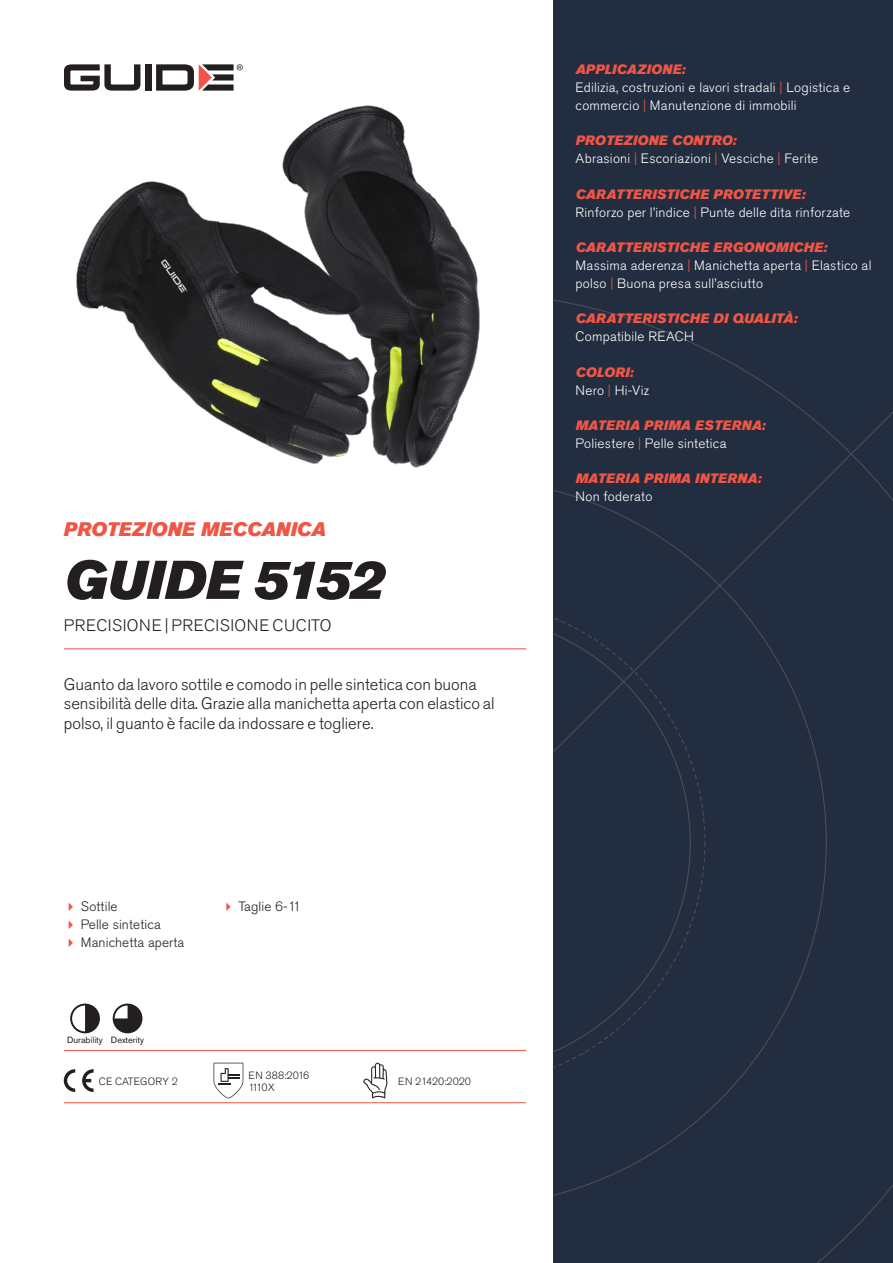
<style>
.page{position:relative;width:893px;height:1263px;background:#fff}
.page>*{position:absolute;margin:0;border:0;box-sizing:border-box;transform-origin:0 0}
.Rubrik{font:italic 54px "Akzidenz Grotesk Pro Super";color:#231f20}
.Överrubrik{font:italic 19.5px "Akzidenz Grotesk Pro Super";color:#f05545}
.Ingress{font:300 16.5px/19.8px "Akzidenz Grotesk Pro";color:#231f20}
.Product_-_AltSegment{font:300 16.5px "Akzidenz Grotesk Pro";letter-spacing:.03em;color:#231f20}
.Produkt_-_Brödtext{font:300 13.5px/18px "Akzidenz Grotesk Pro";letter-spacing:.02em;color:#fff}
.Produkt_-_Namn{font:italic 13.5px "Akzidenz Grotesk Pro Super";letter-spacing:.015em;color:#f05545}
.t1{font:300 13.5px "Akzidenz Grotesk Pro";letter-spacing:.01em;color:#231f20}
.t2{font:300 10.5px "Akzidenz Grotesk Pro";color:#231f20}
.Produkt_-_Egenskaper{font:9px "Akzidenz Grotesk Pro";color:#231f20}
.s1{color:#f05545}
</style>
<div class="page">
<div style="left:145px;top:64px;width:7px;height:27px;background:#231f20"></div>
<svg style="left:156px;top:64px;width:87px;height:27px"></svg>
<svg style="left:64px;top:64px;width:76px;height:27px"></svg>
<div style="left:553px;top:0;width:340px;height:1263px;background:#222d3f"></div>
<svg style="left:553px;top:300px;width:340px;height:963px"></svg>
<hr style="left:64px;top:1050px;width:462px;height:1px;background:#f05545">
<hr style="left:64px;top:1102px;width:462px;height:1px;background:#f05545">
<svg style="left:70px;top:1003px;width:30px;height:30px"></svg>
<svg style="left:113px;top:1003px;width:29px;height:30px"></svg>
<svg style="left:64px;top:1069px;width:11px;height:23px"></svg>
<svg style="left:82px;top:1069px;width:12px;height:23px"></svg>
<svg style="left:214px;top:1063px;width:29px;height:35px"></svg>
<svg style="left:363px;top:1063px;width:24px;height:35px"></svg>
<img style="left:76px;top:105px;width:404px;height:363px">
<hr style="left:64px;top:648px;width:462px;height:1px;background:#f05545">
<p class="Överrubrik" style="left:64px;top:517px;width:264px">PROTEZIONE MECCANICA</p>
<p class="Rubrik" style="left:64px;top:545px;width:322px">GUIDE 5152</p>
<p class="Product_-_AltSegment" style="left:64px;top:615px;width:269px">PRECISIONE | PRECISIONE CUCITO</p>
<p class="Ingress" style="left:64px;top:674px;width:432px">Guanto da lavoro sottile e comodo in pelle sintetica con buona sensibilità delle dita. Grazie alla manichetta aperta con elastico al polso, il guanto è facile da indossare e togliere.</p>
<p class="t1" style="left:81px;top:898px;width:38px">Sottile</p>
<p class="t1" style="left:81px;top:916px;width:81px">Pelle sintetica</p>
<p class="t1" style="left:81px;top:934px;width:105px">Manichetta aperta</p>
<p class="Produkt_-_Egenskaper" style="left:67px;top:1034px;width:37px">Durability</p>
<p class="Produkt_-_Egenskaper" style="left:111px;top:1034px;width:35px">Dexterity</p>
<p class="t2" style="left:99px;top:1074px;width:81px">CE CATEGORY 2</p>
<p class="t1" style="left:238px;top:898px;width:64px">Taglie 6-11</p>
<p class="t2" style="left:248px;top:1068px;width:62px">EN 388:2016</p>
<p class="t2" style="left:248px;top:1080px;width:28px">1110X</p>
<p class="t2" style="left:398px;top:1074px;width:74px">EN 21420:2020</p>
<p class="Produkt_-_Namn" style="left:576px;top:60px;width:111px">APPLICAZIONE:</p>
<p class="Produkt_-_Brödtext" style="left:576px;top:78px;width:276px">Edilizia, costruzioni e lavori stradali <span class="s1">|</span> Logistica e commercio <span class="s1">|</span> Manutenzione di immobili</p>
<p class="Produkt_-_Namn" style="left:576px;top:132px;width:163px">PROTEZIONE CONTRO:</p>
<p class="Produkt_-_Brödtext" style="left:576px;top:150px;width:244px">Abrasioni <span class="s1">|</span> Escoriazioni <span class="s1">|</span> Vesciche <span class="s1">|</span> Ferite</p>
<p class="Produkt_-_Namn" style="left:576px;top:185px;width:231px">CARATTERISTICHE PROTETTIVE:</p>
<p class="Produkt_-_Brödtext" style="left:576px;top:203px;width:276px">Rinforzo per l’indice <span class="s1">|</span> Punte delle dita rinforzate</p>
<p class="Produkt_-_Namn" style="left:576px;top:238px;width:253px">CARATTERISTICHE ERGONOMICHE:</p>
<p class="Produkt_-_Brödtext" style="left:576px;top:256px;width:297px">Massima aderenza <span class="s1">|</span> Manichetta aperta <span class="s1">|</span> Elastico al polso <span class="s1">|</span> Buona presa sull’asciutto</p>
<p class="Produkt_-_Namn" style="left:576px;top:310px;width:223px">CARATTERISTICHE DI QUALITÀ:</p>
<p class="Produkt_-_Brödtext" style="left:576px;top:328px;width:120px">Compatibile REACH</p>
<p class="Produkt_-_Namn" style="left:576px;top:363px;width:59px">COLORI:</p>
<p class="Produkt_-_Brödtext" style="left:576px;top:381px;width:75px">Nero <span class="s1">|</span> Hi-Viz</p>
<p class="Produkt_-_Namn" style="left:576px;top:416px;width:191px">MATERIA PRIMA ESTERNA:</p>
<p class="Produkt_-_Brödtext" style="left:576px;top:434px;width:152px">Poliestere <span class="s1">|</span> Pelle sintetica</p>
<p class="Produkt_-_Namn" style="left:576px;top:470px;width:187px">MATERIA PRIMA INTERNA:</p>
<p class="Produkt_-_Brödtext" style="left:576px;top:488px;width:78px">Non foderato</p>
</div>
